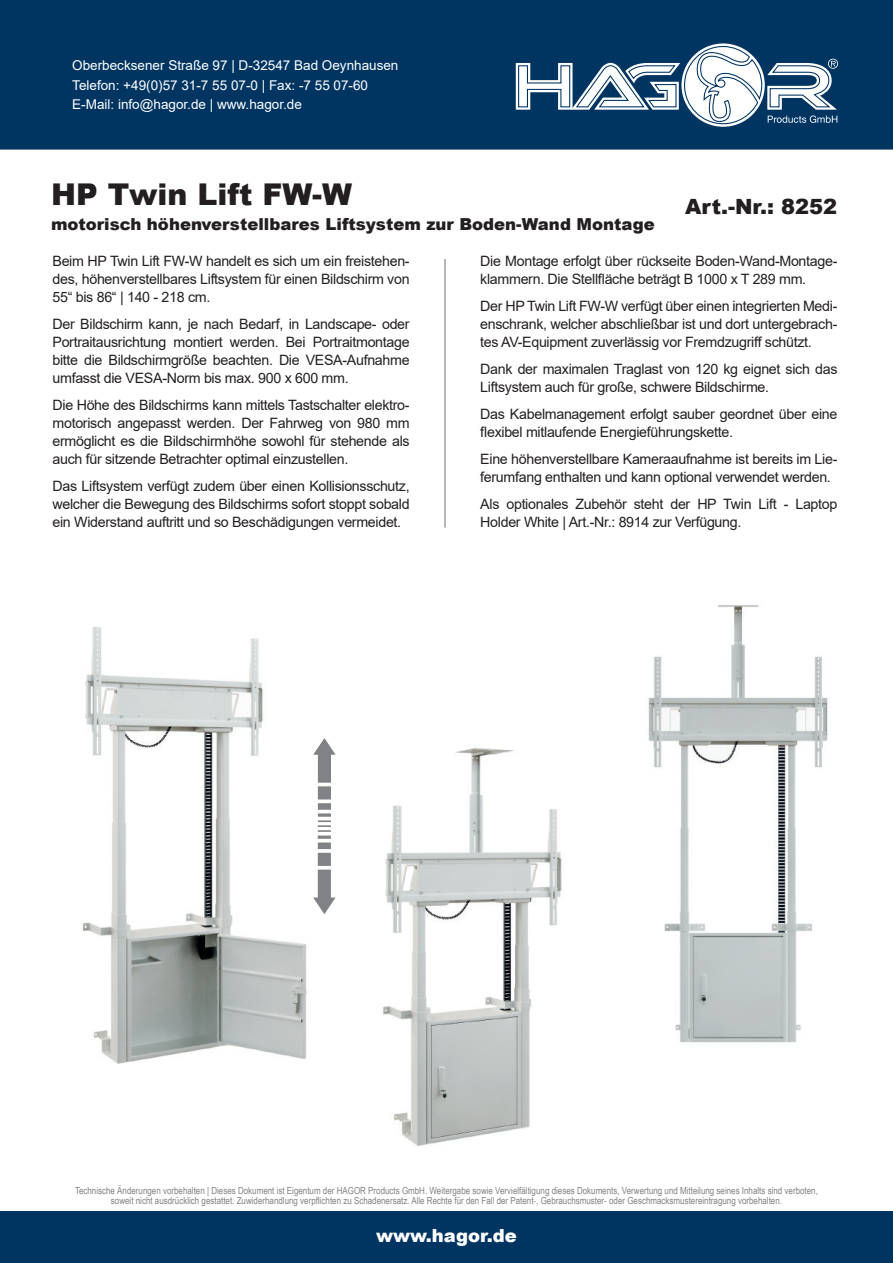
<style>
.page{position:relative;width:893px;height:1263px;background:#fff}
.page>*{position:absolute;margin:0;border:0;box-sizing:border-box;transform-origin:0 0}
.t1{font:900 30px "Arial";color:#231f20}
.t2{font:900 21px "Arial";color:#231f20}
.t3{font:900 18px "Arial";color:#fff}
.t4{font:900 16.5px "Arial";color:#231f20}
.t5{font:14.25px/18px "Arial";letter-spacing:-.02em;color:#231f20;text-align:justify}
.t6{font:13.5px/19.5px "Arial";color:#fff}
.t7{font:9.75px/10.5px "Arial Narrow";color:#808285;text-align:center}
</style>
<div class="page">
<img style="left:82px;top:626px;width:225px;height:438px">
<img style="left:648px;top:605px;width:180px;height:438px">
<div style="left:0;top:1212px;width:893px;height:51px;background:#003562"></div>
<div style="left:0;top:0;width:893px;height:150px;background:#003562"></div>
<hr style="left:444px;top:259px;width:2px;height:269px;background:#9d9fa2">
<svg style="left:483px;top:39px;width:376px;height:92px"></svg>
<img style="left:383px;top:748px;width:179px;height:399px">
<svg style="left:313px;top:738px;width:23px;height:176px"></svg>
<p class="t6" style="left:72px;top:56px;width:328px">Oberbecksener Straße 97 | D-32547 Bad Oeynhausen<br>Telefon: +49(0)57 31-7 55 07-0 | Fax: -7 55 07-60<br>E-Mail: info@hagor.de | www.hagor.de</p>
<h1 class="t1" style="left:51px;top:172px;width:303px">HP Twin Lift FW-W</h1>
<p class="t4" style="left:51px;top:212px;width:605px">motorisch höhenverstellbares Liftsystem zur Boden-Wand Montage</p>
<h2 class="t2" style="left:685px;top:191px;width:154px">Art.-Nr.: 8252</h2>
<p class="t5" style="left:53px;top:251px;width:359px">Beim HP Twin Lift FW-W handelt es sich um ein freistehen&shy;des, höhenverstellbares Liftsystem für einen Bildschirm von 55“ bis 86“ | 140 - 218 cm.</p>
<p class="t5" style="left:53px;top:314px;width:359px">Der Bildschirm kann, je nach Bedarf, in Landscape- oder Portraitausrichtung montiert werden. Bei Portraitmontage bitte die Bildschirmgröße beachten. Die VESA-Aufnahme umfasst die VESA-Norm bis max. 900 x 600 mm.</p>
<p class="t5" style="left:53px;top:395px;width:359px">Die Höhe des Bildschirms kann mittels Tastschalter elektro&shy;motorisch angepasst werden. Der Fahrweg von 980 mm ermöglicht es die Bildschirmhöhe sowohl für stehende als auch für sitzende Betrachter optimal einzustellen.</p>
<p class="t5" style="left:53px;top:476px;width:359px">Das Liftsystem verfügt zudem über einen Kollisionsschutz, welcher die Bewegung des Bildschirms sofort stoppt sobald ein Widerstand auftritt und so Beschädigungen vermeidet.</p>
<p class="t5" style="left:480px;top:251px;width:359px">Die Montage erfolgt über rückseite Boden-Wand-Montage&shy;klammern. Die Stellfläche beträgt B 1000 x T 289 mm.</p>
<p class="t5" style="left:480px;top:296px;width:359px">Der HP Twin Lift FW-W verfügt über einen integrierten Medi&shy;enschrank, welcher abschließbar ist und dort untergebrach&shy;tes AV-Equipment zuverlässig vor Fremdzugriff schützt.</p>
<p class="t5" style="left:480px;top:359px;width:359px">Dank der maximalen Traglast von 120 kg eignet sich das<br>Liftsystem auch für große, schwere Bildschirme.</p>
<p class="t5" style="left:480px;top:404px;width:359px">Das Kabelmanagement erfolgt sauber geordnet über eine flexibel mitlaufende Energieführungskette.</p>
<p class="t5" style="left:480px;top:449px;width:359px">Eine höhenverstellbare Kameraaufnahme ist bereits im Lie&shy;ferumfang enthalten und kann optional verwendet werden.</p>
<p class="t5" style="left:480px;top:494px;width:359px">Als optionales Zubehör steht der HP Twin Lift - Laptop<br>Holder White | Art.-Nr.: 8914 zur Verfügung.</p>
<p class="t7" style="left:75px;top:1184px;width:744px">Technische Änderungen vorbehalten | Dieses Dokument ist Eigentum der HAGOR Products GmbH. Weitergabe sowie Vervielfältigung dieses Dokuments, Verwertung und Mitteilung seines Inhalts sind verboten, soweit nicht ausdrücklich gestattet. Zuwiderhandlung verpflichten zu Schadenersatz. Alle Rechte für den Fall der Patent-, Gebrauchsmuster- oder Geschmacksmustereintragung vorbehalten.</p>
<p class="t3" style="left:376px;top:1222px;width:142px">www.hagor.de</p>
</div>
